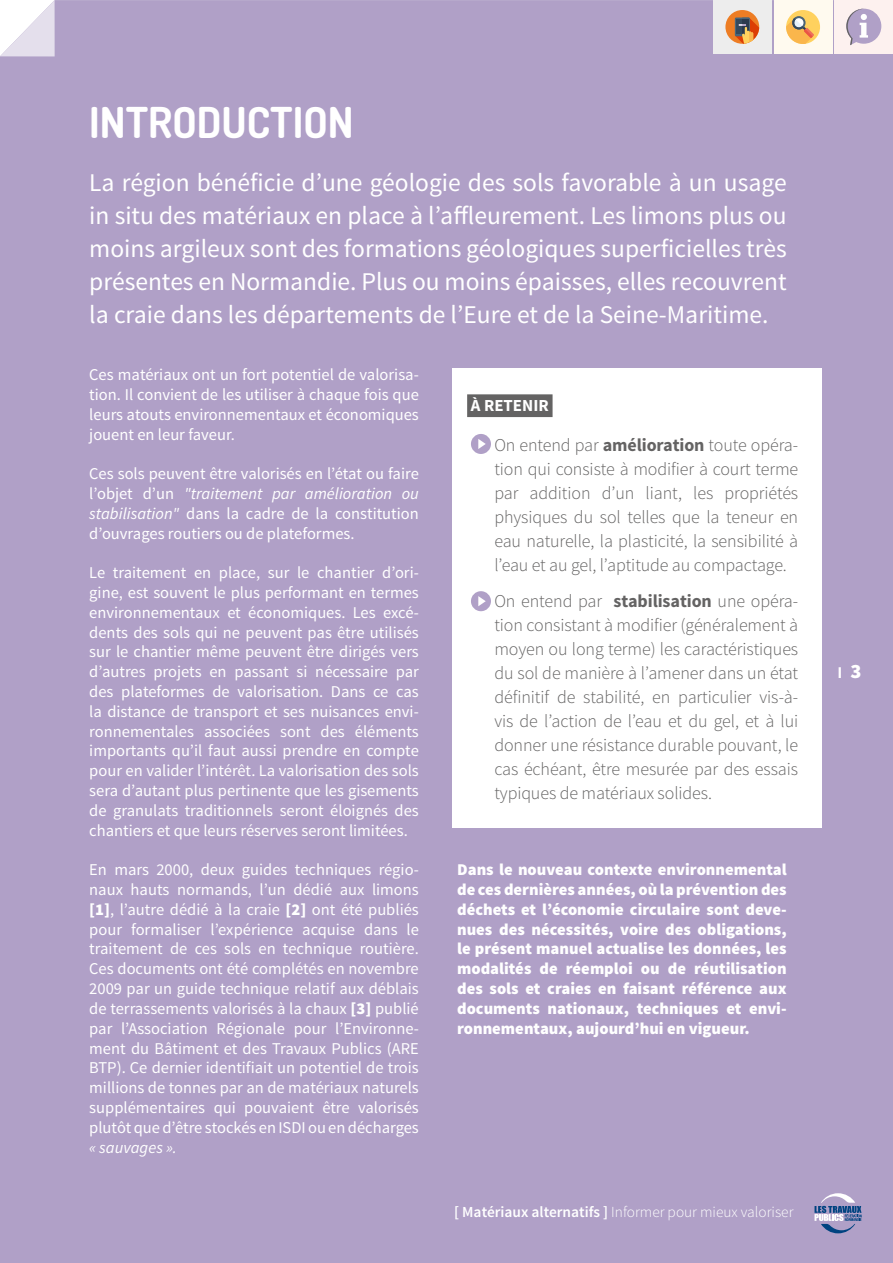
<style>
.page{position:relative;width:893px;height:1263px;background:#b0a0c7}
.page>*{position:absolute;margin:0;border:0;box-sizing:border-box;transform-origin:0 0}
.t1{font:700 42.6px "Dosis";color:#fff}
.t2{font:25.5px/33px "Source Sans Pro";color:#fff;text-align:justify}
.t3{font:300 18px/24px "Source Sans Pro";letter-spacing:-.005em;color:#646363;text-align:justify}
.t4{font:700 16.8px "Source Sans Pro";color:#fff}
.t5{font:16.5px/19.8px "Source Sans Pro";color:#fff;text-align:justify}
.t6{font:900 16.5px/19.8px "Source Sans Pro";color:#fff;text-align:justify}
.t7{font:italic 16.5px "Source Sans Pro";color:#fff}
.t8{font:300 15.3px "Source Sans Pro";color:#fff}
.t9{font:700 15.3px "Source Sans Pro";color:#fff}
.s1{font-style:italic}
.s2{font-weight:900}
.s3{font-weight:700}
.s4{font-weight:600}
.s5{font-weight:900;font-size:20.4px}
</style>
<div class="page">
<svg style="left:0;top:0;width:55px;height:56px"></svg>
<svg style="left:814px;top:1193px;width:47px;height:40px;background:#9699bf"></svg>
<div style="left:713px;top:0;width:58px;height:54px;background:#ededed"></div>
<svg style="left:725px;top:10px;width:34px;height:34px"></svg>
<svg style="left:735px;top:18px;width:24px;height:26px"></svg>
<div style="left:774px;top:0;width:58px;height:54px;background:#fffaef"></div>
<div style="left:786px;top:10px;width:34px;height:34px;background:#ffd15e;border-radius:50%"></div>
<svg style="left:786px;top:16px;width:28px;height:28px"></svg>
<div style="left:835px;top:0;width:58px;height:54px;background:#fdf1ef"></div>
<svg style="left:846px;top:9px;width:35px;height:36px"></svg>
<div style="left:452px;top:368px;width:369px;height:459px;background:#fff"></div>
<div style="left:467px;top:394px;width:86px;height:23px;background:#646363"></div>
<div style="left:471px;top:434px;width:20px;height:20px;background:#b0a0c7;border-radius:50%"></div>
<svg style="left:478px;top:439px;width:8px;height:10px"></svg>
<div style="left:471px;top:591px;width:20px;height:20px;background:#b0a0c7;border-radius:50%"></div>
<svg style="left:478px;top:596px;width:8px;height:10px"></svg>
<h1 class="t1" style="left:89px;top:95px;width:266px">INTRODUCTION</h1>
<p class="t2" style="left:89px;top:166px;width:699px">La région bénéficie d’une géologie des sols favorable à un usage in situ des matériaux en place à l’affleurement. Les limons plus ou moins argileux sont des formations géologiques superficielles très présentes en Normandie. Plus ou moins épaisses, elles recouvrent la craie dans les départements de l’Eure et de la Seine-Maritime.</p>
<p class="t5" style="left:89px;top:365px;width:331px">Ces matériaux ont un fort potentiel de valorisa&shy;tion. Il convient de les utiliser à chaque fois que leurs atouts environnementaux et économiques jouent en leur faveur.</p>
<p class="t5" style="left:89px;top:464px;width:331px">Ces sols peuvent être valorisés en l’état ou faire l’objet d’un <span class="s1">"traitement par amélioration ou stabilisation"</span> dans la cadre de la constitution d’ouvrages routiers ou de plateformes.</p>
<p class="t5" style="left:89px;top:563px;width:331px">Le traitement en place, sur le chantier d’ori&shy;gine, est souvent le plus performant en termes environnementaux et économiques. Les excé&shy;dents des sols qui ne peuvent pas être utilisés sur le chantier même peuvent être dirigés vers d’autres projets en passant si nécessaire par des plateformes de valorisation. Dans ce cas la distance de transport et ses nuisances envi&shy;ronnementales associées sont des éléments importants qu’il faut aussi prendre en compte pour en valider l’intérêt. La valorisation des sols sera d’autant plus pertinente que les gisements de granulats traditionnels seront éloignés des chantiers et que leurs réserves seront limitées.</p>
<p class="t5" style="left:89px;top:860px;width:331px">En mars 2000, deux guides techniques régio&shy;naux hauts normands, l’un dédié aux limons <span class="s2">[1]</span>, l’autre dédié à la craie <span class="s2">[2]</span> ont été publiés pour formaliser l’expérience acquise dans le traitement de ces sols en technique routière.<br>Ces documents ont été complétés en novembre 2009 par un guide technique relatif aux déblais de terrassements valorisés à la chaux <span class="s2">[3]</span> publié par l’Association Régionale pour l’Environne&shy;ment du Bâtiment et des Travaux Publics (ARE BTP). Ce dernier identifiait un potentiel de trois millions de tonnes par an de matériaux naturels supplémentaires qui pouvaient être valorisés plutôt que d’être stockés en ISDI ou en décharges</p>
<p class="t7" style="left:89px;top:1137px;width:89px">« sauvages ».</p>
<p class="t4" style="left:471px;top:395px;width:79px">À RETENIR</p>
<p class="t3" style="left:494px;top:433px;width:305px">On entend par <span class="s3">amélioration</span> toute opéra&shy;tion qui consiste à modifier à court terme par addition d’un liant, les propriétés physiques du sol telles que la teneur en eau naturelle, la plasticité, la sensibilité à l’eau et au gel, l’aptitude au compactage.</p>
<p class="t3" style="left:494px;top:589px;width:305px">On entend par <span class="s3">stabilisation</span> une opéra&shy;tion consistant à modifier (généralement à moyen ou long terme) les caractéristiques du sol de manière à l’amener dans un état définitif de stabilité, en particulier vis-à&shy;vis de l’action de l’eau et du gel, et à lui donner une résistance durable pouvant, le cas échéant, être mesurée par des essais typiques de matériaux solides.</p>
<p class="t6" style="left:457px;top:861px;width:331px">Dans le nouveau contexte environnemental de ces dernières années, où la prévention des déchets et l’économie circulaire sont deve&shy;nues des nécessités, voire des obligations, le présent manuel actualise les données, les modalités de réemploi ou de réutilisation des sols et craies en faisant référence aux documents nationaux, techniques et envi&shy;ronnementaux, aujourd’hui en vigueur.</p>
<p class="t8" style="left:454px;top:1203px;width:341px"><span class="s4">[ Matériaux alternatifs ]</span> Informer pour mieux valoriser</p>
<p class="t9" style="left:838px;top:663px;width:25px">l <span class="s5">3</span></p>
</div>
